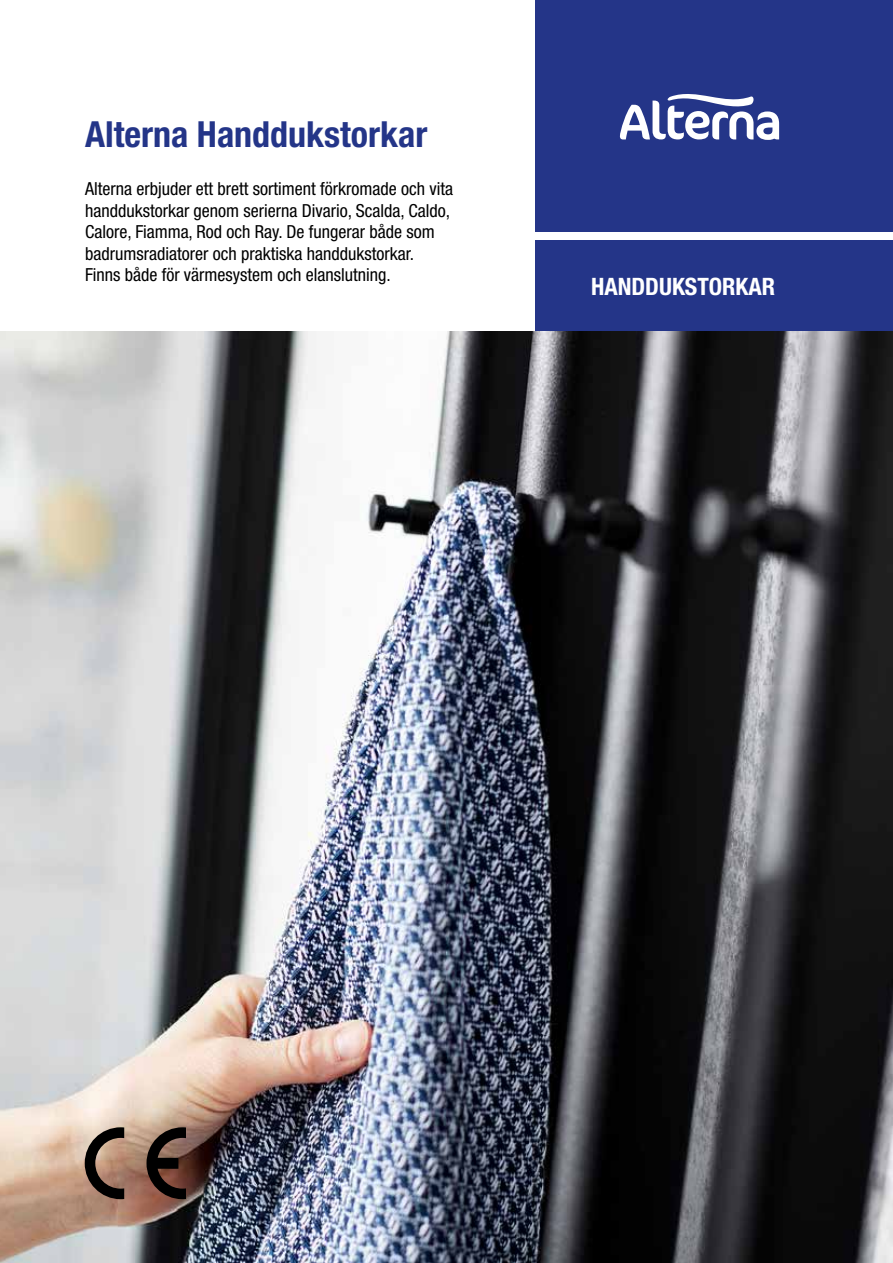
<style>
.page{position:relative;width:893px;height:1263px;background:#fff}
.page>*{position:absolute;margin:0;border:0;box-sizing:border-box;transform-origin:0 0}
.t1{font:700 condensed 36px "Helvetica Neue";color:#243588}
.t2{font:700 condensed 24px "Helvetica Neue";color:#fff}
.t3{font:condensed 18px/21.6px "Helvetica Neue";color:#000}
</style>
<div class="page">
<img style="left:0;top:331px;width:893px;height:932px">
<div style="left:536px;top:0;width:357px;height:231px;background:#243588"></div>
<svg style="left:620px;top:94px;width:159px;height:46px"></svg>
<div style="left:536px;top:240px;width:357px;height:91px;background:#243588"></div>
<svg style="left:85px;top:1127px;width:39px;height:72px;background:#766052"></svg>
<svg style="left:146px;top:1127px;width:40px;height:72px;background:#4e362e"></svg>
<h1 class="t1" style="left:85px;top:113px;width:344px">Alterna Handdukstorkar</h1>
<p class="t3" style="left:85px;top:178px;width:370px">Alterna erbjuder ett brett sortiment förkromade och vita handdukstorkar genom serierna Divario, Scalda, Caldo, Calore, Fiamma, Rod och Ray. De fungerar både som badrumsradiatorer och praktiska handdukstorkar.<br>Finns både för värmesystem och elanslutning.</p>
<h2 class="t2" style="left:591px;top:272px;width:186px">HANDDUKSTORKAR</h2>
</div>
